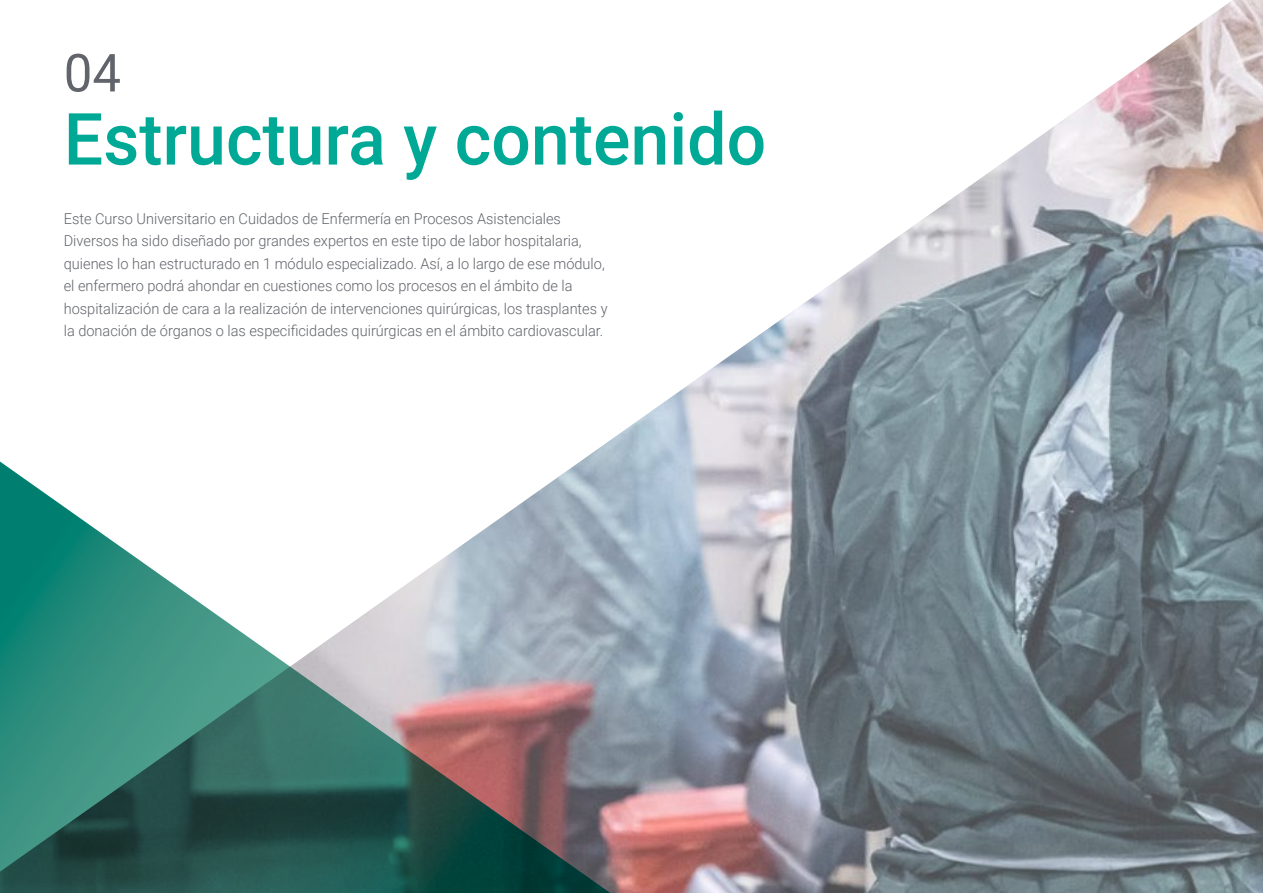
<style>
.page{position:relative;width:1263px;height:893px;background:#fff}
.page>*{position:absolute;margin:0;border:0;box-sizing:border-box;transform-origin:0 0}
.t1{font:500 72px "Roboto";color:#00a996}
.t2{font:52.5px "Roboto";color:#61646a}
.t3{font:300 15px/22.5px "Roboto";color:#61646a}
</style>
<div class="page">
<img style="left:602px;top:0;width:661px;height:893px">
<svg style="left:0;top:446px;width:640px;height:447px"></svg>
<h2 class="t2" style="left:64px;top:36px;width:59px">04</h2>
<h1 class="t1" style="left:64px;top:89px;width:704px">Estructura y contenido</h1>
<p class="t3" style="left:64px;top:207px;width:545px">Este Curso Universitario en Cuidados de Enfermería en Procesos Asistenciales Diversos ha sido diseñado por grandes expertos en este tipo de labor hospitalaria, quienes lo han estructurado en 1 módulo especializado. Así, a lo largo de ese módulo, el enfermero podrá ahondar en cuestiones como los procesos en el ámbito de la hospitalización de cara a la realización de intervenciones quirúrgicas, los trasplantes y la donación de órganos o las especificidades quirúrgicas en el ámbito cardiovascular.</p>
</div>
